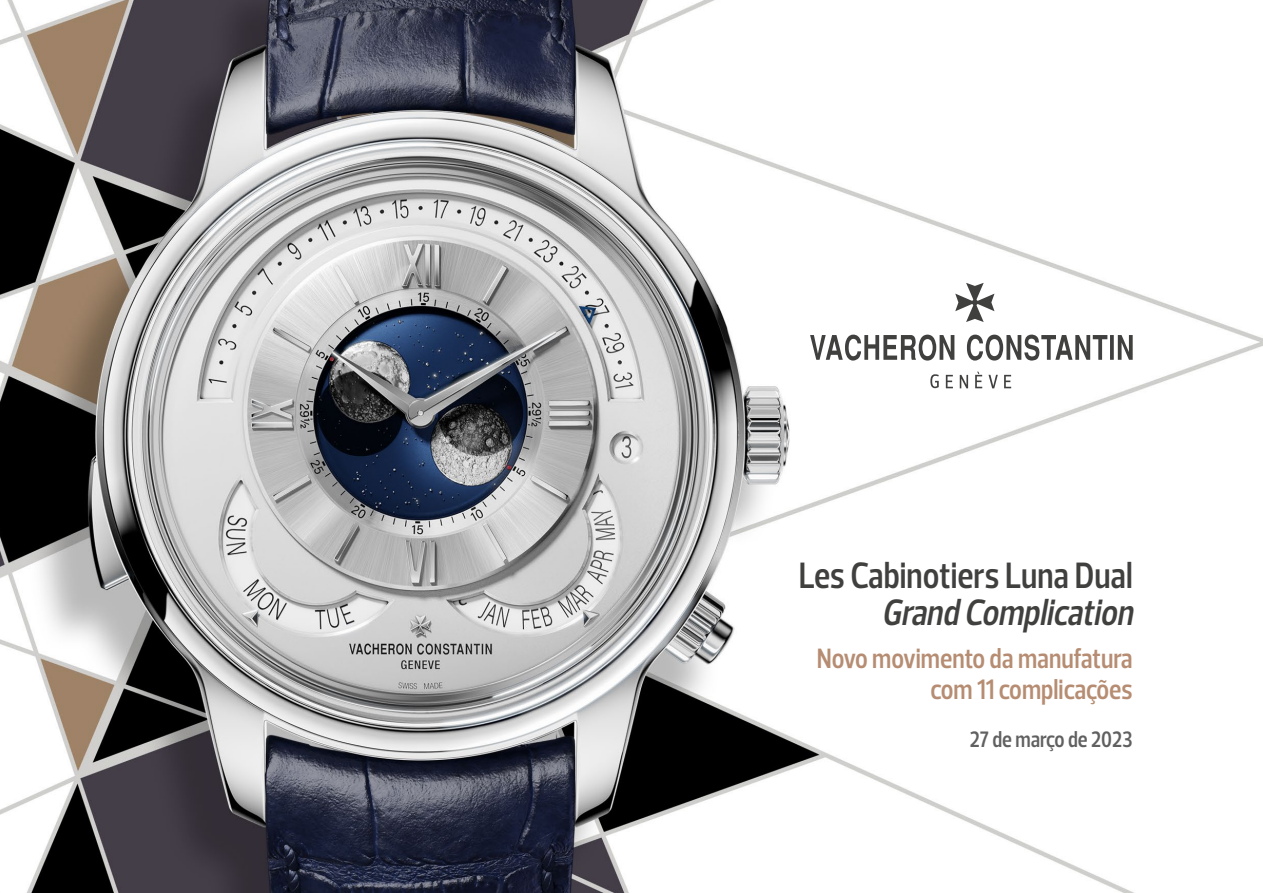
<style>
.page{position:relative;width:1263px;height:893px;background:#fff}
.page>*{position:absolute;margin:0;border:0;box-sizing:border-box;transform-origin:0 0}
.t1{font:600 37.35px/37px "Prelo Condensed";color:#40403f;text-align:right}
.t2{font:600 28.5px "Prelo Condensed";color:#b68d72}
.t3{font:600 22.8px "Prelo Condensed";color:#606060}
.s1{font-style:italic}
</style>
<div class="page">
<img style="left:0;top:0;width:1263px;height:893px">
<svg style="left:810px;top:283px;width:323px;height:105px"></svg>
<p class="t1" style="left:799px;top:557px;width:343px">Les Cabinotiers Luna Dual<br><span class="s1">Grand Complication</span></p>
<p class="t2" style="left:817px;top:641px;width:317px">Novo movimento da manufatura</p>
<p class="t2" style="left:930px;top:671px;width:204px">com 11 complicações</p>
<p class="t3" style="left:970px;top:726px;width:164px">27 de março de 2023</p>
</div>
